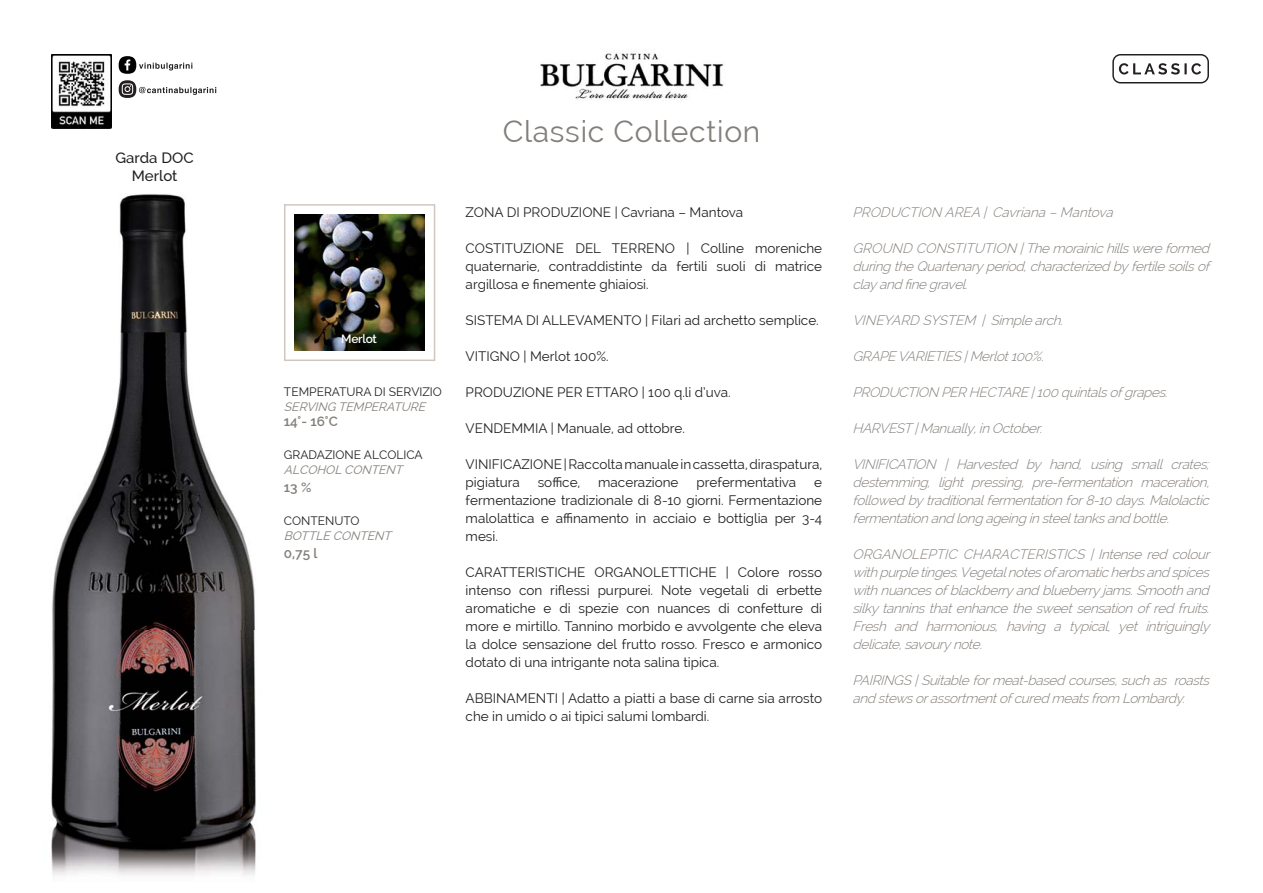
<style>
.page{position:relative;width:1263px;height:893px;background:#fff}
.page>*{position:absolute;margin:0;border:0;box-sizing:border-box;transform-origin:0 0}
.t1{font:30px "Raleway";letter-spacing:.025em;color:#837e79}
.t2{font:500 15px/18px "Raleway";color:#231f20;text-align:center}
.t3{font:italic 300 13.5px/18px "Raleway";color:#837e79;text-align:justify}
.t4{font:13.5px/18px "Raleway";color:#231f20;text-align:justify}
.t5{font:600 13.5px "Raleway";color:#837e79}
.t6{font:12px "Raleway";color:#231f20}
.t7{font:italic 12px "Raleway";color:#837e79}
.t8{font:600 12px "Raleway";letter-spacing:-.025em;color:#fff}
</style>
<div class="page">
<img style="left:51px;top:53px;width:1152px;height:823px">
<svg style="left:284px;top:204px;width:151px;height:157px"></svg>
<img style="left:294px;top:214px;width:131px;height:137px">
<svg style="left:1112px;top:54px;width:97px;height:29px"></svg>
<div style="left:119px;top:56px;width:17px;height:18px;background:#000;border-radius:50%"></div>
<svg style="left:125px;top:59px;width:5px;height:11px"></svg>
<svg style="left:139px;top:63px;width:53px;height:7px"></svg>
<svg style="left:119px;top:80px;width:17px;height:18px"></svg>
<svg style="left:122px;top:83px;width:11px;height:12px"></svg>
<svg style="left:139px;top:87px;width:77px;height:8px"></svg>
<img style="left:51px;top:54px;width:60px;height:74px">
<p class="t2" style="left:115px;top:149px;width:80px">Garda DOC<br>Merlot</p>
<h1 class="t1" style="left:503px;top:114px;width:259px">Classic Collection</h1>
<p class="t8" style="left:341px;top:332px;width:37px">Merlot</p>
<p class="t6" style="left:284px;top:385px;width:160px">TEMPERATURA DI SERVIZIO</p>
<p class="t7" style="left:284px;top:400px;width:146px">SERVING TEMPERATURE</p>
<p class="t5" style="left:284px;top:414px;width:55px">14°- 16°C</p>
<p class="t6" style="left:284px;top:448px;width:140px">GRADAZIONE ALCOLICA</p>
<p class="t7" style="left:284px;top:463px;width:123px">ALCOHOLCONTENT</p>
<p class="t5" style="left:284px;top:480px;width:29px">13 %</p>
<p class="t6" style="left:284px;top:514px;width:77px">CONTENUTO</p>
<p class="t7" style="left:284px;top:529px;width:112px">BOTTLE CONTENT</p>
<p class="t5" style="left:284px;top:546px;width:35px">0,75 l</p>
<p class="t4" style="left:466px;top:203px;width:279px">ZONA DI PRODUZIONE | Cavriana – Mantova</p>
<p class="t4" style="left:466px;top:239px;width:358px">COSTITUZIONE DEL TERRENO | Colline moreniche quaternarie, contraddistinte da fertili suoli di matrice argillosa e finemente ghiaiosi.</p>
<p class="t4" style="left:466px;top:311px;width:355px">SISTEMA DI ALLEVAMENTO | Filari ad archetto semplice.</p>
<p class="t4" style="left:466px;top:347px;width:145px">VITIGNO | Merlot 100%.</p>
<p class="t4" style="left:466px;top:383px;width:267px">PRODUZIONE PER ETTARO | 100 q.li d’uva.</p>
<p class="t4" style="left:466px;top:419px;width:221px">VENDEMMIA | Manuale, ad ottobre.</p>
<p class="t4" style="left:466px;top:455px;width:358px">VINIFICAZIONE | Raccolta manuale in cassetta, diraspatura, pigiatura</p>
<p class="t4" style="left:538px;top:473px;width:44px">soffice,</p>
<p class="t4" style="left:598px;top:473px;width:82px">macerazione</p>
<p class="t4" style="left:696px;top:473px;width:101px">prefermentativa</p>
<p class="t4" style="left:466px;top:473px;width:358px;text-indent:349px">e fermentazione tradizionale di 8-10 giorni. Fermentazione malolattica e affinamento in acciaio e bottiglia per 3-4 mesi.</p>
<p class="t4" style="left:466px;top:563px;width:358px">CARATTERISTICHE ORGANOLETTICHE | Colore rosso intenso con riflessi purpurei. Note vegetali di erbette aromatiche e di spezie con nuances di confetture di more e mirtillo. Tannino morbido e avvolgente che eleva la dolce sensazione del frutto rosso. Fresco e armonico dotato di una intrigante nota salina tipica.</p>
<p class="t4" style="left:466px;top:689px;width:358px">ABBINAMENTI | Adatto a piatti a base di carne sia arrosto che in umido o ai tipici salumi lombardi.</p>
<p class="t3" style="left:852px;top:203px;width:266px">PRODUCTION AREA | Cavriana–Mantova</p>
<p class="t3" style="left:852px;top:239px;width:362px">GROUND CONSTITUTION |Themorainichillswereformed duringtheQuartenaryperiod,characterizedbyfertilesoilsof clayandfinegravel.</p>
<p class="t3" style="left:852px;top:311px;width:216px">VINEYARD SYSTEM | Simplearch.</p>
<p class="t3" style="left:852px;top:347px;width:197px">GRAPEVARIETIES|Merlot100%.</p>
<p class="t3" style="left:852px;top:383px;width:320px">PRODUCTION PER HECTARE|100quintalsofgrapes.</p>
<p class="t3" style="left:852px;top:419px;width:195px">HARVEST|Manually,inOctober.</p>
<p class="t3" style="left:852px;top:455px;width:362px">VINIFICATION | Harvested by hand, using small crates; destemming, light pressing, pre-fermentation maceration, followedbytraditionalfermentationfor8-10days.Malolactic fermentationandlongageinginsteeltanksandbottle.</p>
<p class="t3" style="left:852px;top:545px;width:363px">ORGANOLEPTIC CHARACTERISTICS | Intense red colour withpurpletinges.Vegetalnotesofaromaticherbsandspices withnuancesofblackberryandblueberryjams.Smoothand silkytanninsthatenhancethesweetsensationofredfruits.<br>Fresh and harmonious, having a typical, yet intriguingly delicate,savourynote.</p>
<p class="t3" style="left:852px;top:671px;width:362px">PAIRINGS|Suitableformeat-basedcourses,suchas roasts andstewsorassortmentofcuredmeatsfrom Lombardy.</p>
</div>
